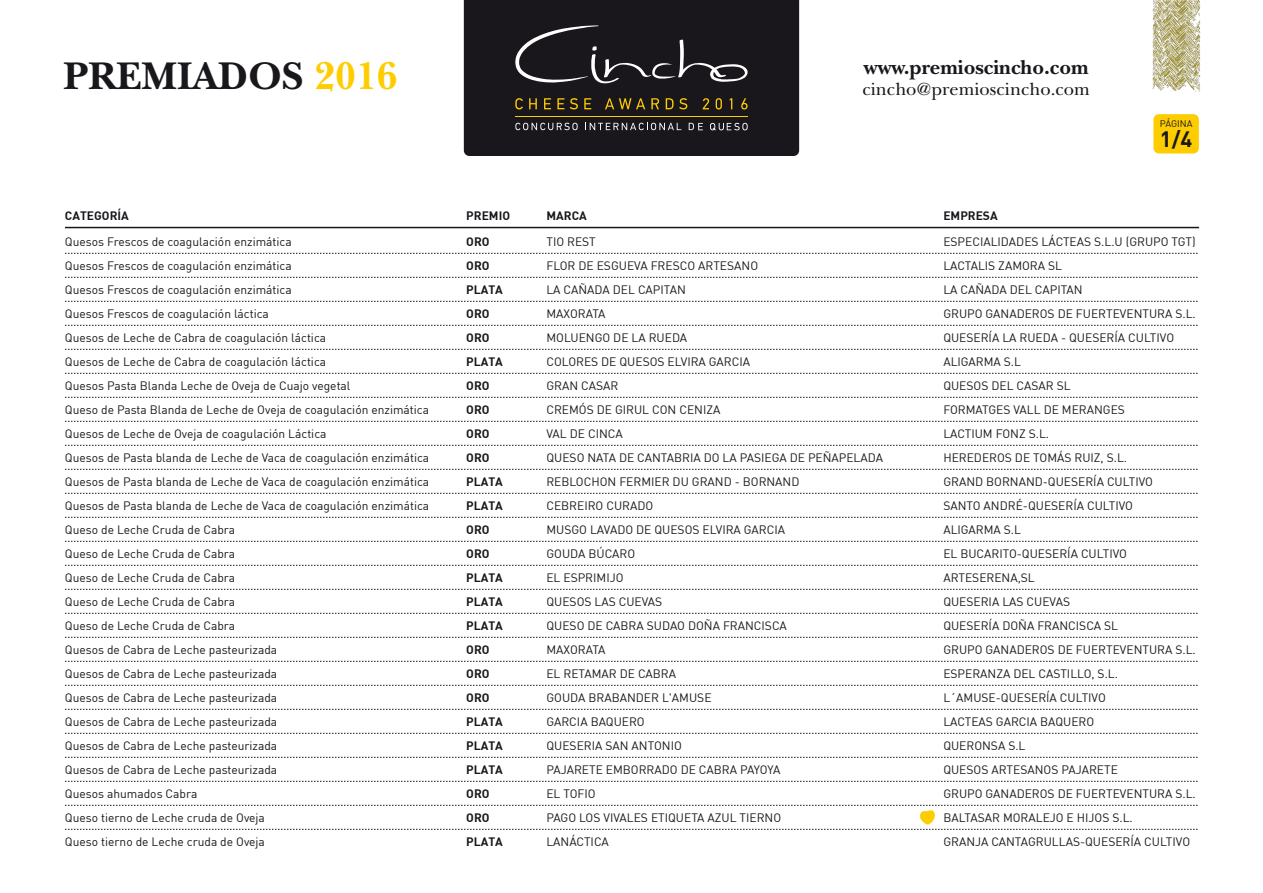
<style>
.page{position:relative;width:1263px;height:893px;background:#fff}
.page>*{position:absolute;margin:0;border:0;box-sizing:border-box;transform-origin:0 0}
.t1{font:700 40.35px "New Baskerville Std";color:#1a171c}
.t2{font:21.75px "DIN Bold";color:#1a171c}
.t3{font:700 20.85px "New Baskerville Std";color:#1a171c}
.t4{font:18.3px "New Baskerville Std";color:#1a171c}
.t5{font:12px/24px "DIN";color:#1a171c}
.t6{font:12px/24px "DIN Bold";color:#1a171c}
.t7{font:9.45px "DIN";color:#1a171c}
.s1{color:#fecd00}
</style>
<div class="page">
<svg style="left:65px;top:253px;width:1133px;height:1px"></svg>
<svg style="left:65px;top:277px;width:1133px;height:1px"></svg>
<svg style="left:65px;top:301px;width:1133px;height:1px"></svg>
<svg style="left:65px;top:325px;width:1133px;height:1px"></svg>
<svg style="left:65px;top:349px;width:1133px;height:1px"></svg>
<svg style="left:65px;top:373px;width:1133px;height:1px"></svg>
<svg style="left:65px;top:397px;width:1133px;height:1px"></svg>
<svg style="left:65px;top:421px;width:1133px;height:1px"></svg>
<svg style="left:65px;top:445px;width:1133px;height:1px"></svg>
<svg style="left:65px;top:469px;width:1133px;height:1px"></svg>
<svg style="left:65px;top:493px;width:1133px;height:1px"></svg>
<svg style="left:65px;top:517px;width:1133px;height:1px"></svg>
<svg style="left:65px;top:541px;width:1133px;height:1px"></svg>
<svg style="left:65px;top:565px;width:1133px;height:1px"></svg>
<svg style="left:65px;top:589px;width:1133px;height:1px"></svg>
<svg style="left:65px;top:613px;width:1133px;height:1px"></svg>
<svg style="left:65px;top:637px;width:1133px;height:1px"></svg>
<svg style="left:65px;top:661px;width:1133px;height:1px"></svg>
<svg style="left:65px;top:685px;width:1133px;height:1px"></svg>
<svg style="left:65px;top:709px;width:1133px;height:1px"></svg>
<svg style="left:65px;top:733px;width:1133px;height:1px"></svg>
<svg style="left:65px;top:757px;width:1133px;height:1px"></svg>
<svg style="left:65px;top:781px;width:1133px;height:1px"></svg>
<hr style="left:65px;top:227px;width:1134px;height:1px;background:#1a171c">
<div style="left:464px;top:0;width:335px;height:156px;background:#1a171c"></div>
<svg style="left:515px;top:25px;width:233px;height:58px;background:#302e32"></svg>
<svg style="left:515px;top:98px;width:8px;height:11px"></svg>
<svg style="left:529px;top:98px;width:8px;height:11px"></svg>
<svg style="left:544px;top:98px;width:7px;height:11px"></svg>
<svg style="left:557px;top:98px;width:7px;height:11px"></svg>
<svg style="left:570px;top:98px;width:8px;height:11px"></svg>
<svg style="left:584px;top:98px;width:7px;height:11px"></svg>
<svg style="left:605px;top:98px;width:40px;height:11px"></svg>
<svg style="left:651px;top:98px;width:8px;height:11px"></svg>
<svg style="left:666px;top:98px;width:7px;height:11px"></svg>
<svg style="left:679px;top:98px;width:8px;height:11px"></svg>
<svg style="left:703px;top:98px;width:6px;height:11px"></svg>
<svg style="left:716px;top:98px;width:6px;height:11px"></svg>
<svg style="left:730px;top:98px;width:2px;height:11px"></svg>
<svg style="left:741px;top:98px;width:7px;height:11px"></svg>
<svg style="left:515px;top:123px;width:63px;height:7px"></svg>
<svg style="left:585px;top:123px;width:96px;height:7px"></svg>
<svg style="left:689px;top:123px;width:14px;height:7px"></svg>
<svg style="left:710px;top:123px;width:38px;height:7px"></svg>
<hr style="left:515px;top:116px;width:233px;height:1px;background:#fecd00">
<img style="left:1152px;top:0;width:49px;height:92px">
<div style="left:1153px;top:114px;width:46px;height:39px;background:#fecd00;border-radius:5px"></div>
<svg style="left:65px;top:805px;width:1133px;height:25px"></svg>
<h1 class="t1" style="left:63px;top:53px;width:336px">PREMIADOS <span class="s1">2016</span></h1>
<h3 class="t3" style="left:864px;top:55px;width:226px">www.premioscincho.com</h3>
<h3 class="t4" style="left:862px;top:78px;width:229px">cincho@premioscincho.com</h3>
<p class="t6" style="left:65px;top:203px;width:65px">CATEGORÍA</p>
<p class="t6" style="left:466px;top:203px;width:45px">PREMIO</p>
<p class="t6" style="left:546px;top:203px;width:42px">MARCA</p>
<p class="t6" style="left:943px;top:203px;width:56px">EMPRESA</p>
<p class="t7" style="left:1160px;top:118px;width:34px">PÁGINA</p>
<h2 class="t2" style="left:1160px;top:125px;width:34px">1/4</h2>
<p class="t5" style="left:65px;top:229px;width:366px">Quesos Frescos de coagulación enzimática<br>Quesos Frescos de coagulación enzimática<br>Quesos Frescos de coagulación enzimática<br>Quesos Frescos de coagulación láctica<br>Quesos de Leche de Cabra de coagulación láctica<br>Quesos de Leche de Cabra de coagulación láctica<br>Quesos Pasta Blanda Leche de Oveja de Cuajo vegetal<br>Queso de Pasta Blanda de Leche de Oveja de coagulación enzimática Quesos de Leche de Oveja de coagulación Láctica<br>Quesos de Pasta blanda de Leche de Vaca de coagulación enzimática Quesos de Pasta blanda de Leche de Vaca de coagulación enzimática Quesos de Pasta blanda de Leche de Vaca de coagulación enzimática Queso de Leche Cruda de Cabra<br>Queso de Leche Cruda de Cabra<br>Queso de Leche Cruda de Cabra<br>Queso de Leche Cruda de Cabra<br>Queso de Leche Cruda de Cabra<br>Quesos de Cabra de Leche pasteurizada<br>Quesos de Cabra de Leche pasteurizada<br>Quesos de Cabra de Leche pasteurizada<br>Quesos de Cabra de Leche pasteurizada<br>Quesos de Cabra de Leche pasteurizada<br>Quesos de Cabra de Leche pasteurizada<br>Quesos ahumados Cabra<br>Queso tierno de Leche cruda de Oveja<br>Queso tierno de Leche cruda de Oveja</p>
<p class="t6" style="left:466px;top:229px;width:38px">ORO<br>ORO<br>PLATA<br>ORO<br>ORO<br>PLATA<br>ORO<br>ORO<br>ORO<br>ORO<br>PLATA<br>PLATA<br>ORO<br>ORO<br>PLATA<br>PLATA<br>PLATA<br>ORO<br>ORO<br>ORO<br>PLATA<br>PLATA<br>PLATA<br>ORO<br>ORO<br>PLATA</p>
<p class="t5" style="left:546px;top:229px;width:338px">TIO REST<br>FLOR DE ESGUEVA FRESCO ARTESANO<br>LA CAÑADA DEL CAPITAN<br>MAXORATA<br>MOLUENGO DE LA RUEDA<br>COLORES DE QUESOS ELVIRA GARCIA<br>GRAN CASAR<br>CREMÓS DE GIRUL CON CENIZA<br>VAL DE CINCA<br>QUESO NATA DE CANTABRIA DO LA PASIEGA DE PEÑAPELADA<br>REBLOCHON FERMIER DU GRAND - BORNAND<br>CEBREIRO CURADO<br>MUSGO LAVADO DE QUESOS ELVIRA GARCIA<br>GOUDA BÚCARO<br>EL ESPRIMIJO<br>QUESOS LAS CUEVAS<br>QUESO DE CABRA SUDAO DOÑA FRANCISCA<br>MAXORATA<br>EL RETAMAR DE CABRA<br>GOUDA BRABANDER L'AMUSE<br>GARCIA BAQUERO<br>QUESERIA SAN ANTONIO<br>PAJARETE EMBORRADO DE CABRA PAYOYA<br>EL TOFIO<br>PAGO LOS VIVALES ETIQUETA AZUL TIERNO<br>LANÁCTICA</p>
<p class="t5" style="left:943px;top:229px;width:254px">ESPECIALIDADES LÁCTEAS S.L.U (GRUPO TGT)<br>LACTALIS ZAMORA SL<br>LA CAÑADA DEL CAPITAN<br>GRUPO GANADEROS DE FUERTEVENTURA S.L.<br>QUESERÍA LA RUEDA - QUESERÍA CULTIVO<br>ALIGARMA S.L<br>QUESOS DEL CASAR SL<br>FORMATGES VALL DE MERANGES<br>LACTIUM FONZ S.L.<br>HEREDEROS DE TOMÁS RUIZ, S.L.<br>GRAND BORNAND-QUESERÍA CULTIVO<br>SANTO ANDRÉ-QUESERÍA CULTIVO<br>ALIGARMA S.L<br>EL BUCARITO-QUESERÍA CULTIVO<br>ARTESERENA,SL<br>QUESERIA LAS CUEVAS<br>QUESERÍA DOÑA FRANCISCA SL<br>GRUPO GANADEROS DE FUERTEVENTURA S.L.<br>ESPERANZA DEL CASTILLO, S.L.<br>L´AMUSE-QUESERÍA CULTIVO<br>LACTEAS GARCIA BAQUERO<br>QUERONSA S.L<br>QUESOS ARTESANOS PAJARETE<br>GRUPO GANADEROS DE FUERTEVENTURA S.L.<br>BALTASAR MORALEJO E HIJOS S.L.<br>GRANJA CANTAGRULLAS-QUESERÍA CULTIVO</p>
</div>
